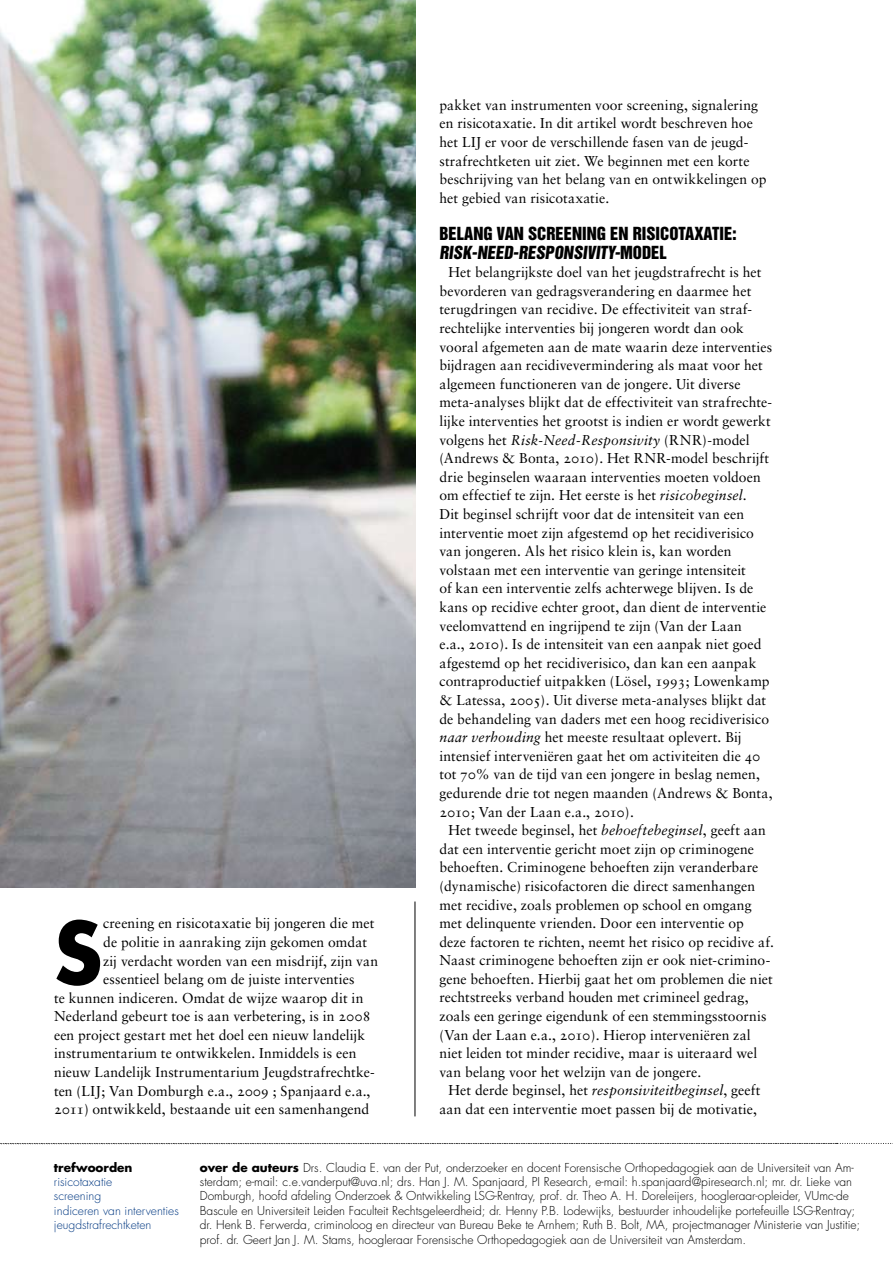
<style>
.page{position:relative;width:893px;height:1263px;background:#fff}
.page>*{position:absolute;margin:0;border:0;box-sizing:border-box;transform-origin:0 0}
.t1{font:700 83.4px "Futura LT";color:#000;scale:.94 1}
.t2{font:16.5px/18.6px "Helvetica Inserat LT";color:#000}
.t3{font:14.4px/18.6px "Sabon Roman Os F";letter-spacing:.005em;color:#000}
.t4{font:14.4px "Sabon Italic Os F";letter-spacing:.015em;color:#000}
.t5{font:300 12px/14.4px "Futura LT";color:#000}
.t6{font:300 12px/14.4px "Futura LT";color:#003882}
.t7{font:700 12px "Futura LT";color:#000}
.s1{font-family:"Sabon Roman Os F"}
.s2{font-family:"Sabon Italic Os F"}
.s3{font-weight:700}
</style>
<div class="page">
<hr style="left:415px;top:901px;width:1px;height:215px;background:#000">
<img style="left:0;top:0;width:415px;height:888px">
<svg style="left:0;top:1143px;width:893px;height:2px"></svg>
<h1 class="t1" style="left:54px;top:897px;width:53px">S</h1>
<p class="t3" style="left:103px;top:914px;width:273px">creening en risicotaxatie bij jongeren die met</p>
<p class="t3" style="left:103px;top:932px;width:265px">de politie in aanraking zijn gekomen omdat</p>
<p class="t3" style="left:103px;top:951px;width:276px">zij verdacht worden van een misdrijf, zijn van</p>
<p class="t3" style="left:103px;top:970px;width:253px">essentieel belang om de juiste interventies</p>
<p class="t3" style="left:54px;top:988px;width:311px">te kunnen indiceren. Omdat de wijze waarop dit in</p>
<p class="t3" style="left:54px;top:1007px;width:318px">Nederland gebeurt toe is aan verbetering, is in 2008</p>
<p class="t3" style="left:54px;top:1025px;width:313px">een project gestart met het doel een nieuw landelijk</p>
<p class="t3" style="left:54px;top:1044px;width:304px">instrumentarium te ontwikkelen. Inmiddels is een</p>
<p class="t3" style="left:54px;top:1062px;width:322px">nieuw Landelijk Instrumentarium Jeugdstrafrechtke-</p>
<p class="t3" style="left:54px;top:1081px;width:318px">ten (LIJ; Van Domburgh e.a., 2009 ; Spanjaard e.a.,</p>
<p class="t3" style="left:54px;top:1100px;width:317px">2011) ontwikkeld, bestaande uit een samenhangend</p>
<p class="t3" style="left:439px;top:95px;width:329px">pakket van instrumenten voor screening, signalering en risicotaxatie. In dit artikel wordt beschreven hoe het LIJ er voor de verschillende fasen van de jeugd&shy;strafrechtketen uit ziet. We beginnen met een korte beschrijving van het belang van en ontwikkelingen op het gebied van risicotaxatie.</p>
<p class="t2" style="left:439px;top:225px;width:298px">BELANG VAN SCREENING EN RISICOTAXATIE:<br>RISK-NEED-RESPONSIVITY-MODEL</p>
<p class="t3" style="left:439px;top:263px;width:334px;text-indent:9px">Het belangrijkste doel van het jeugdstrafrecht is het bevorderen van gedragsverandering en daarmee het terugdringen van recidive. De effectiviteit van straf&shy;rechtelijke interventies bij jongeren wordt dan ook vooral afgemeten aan de mate waarin deze interventies bijdragen aan recidivevermindering als maat voor het algemeen functioneren van de jongere. Uit diverse meta-analyses blijkt dat de effectiviteit van strafrechte&shy;lijke interventies het grootst is indien er wordt gewerkt</p>
<p class="t4" style="left:439px;top:431px;width:312px"><span class="s1">volgens het</span> Risk-Need-Responsivity <span class="s1">(RNR)-model</span></p>
<p class="t3" style="left:439px;top:449px;width:335px">(Andrews &amp; Bonta, 2010). Het RNR-model beschrijft drie beginselen waaraan interventies moeten voldoen om effectief te zijn. Het eerste is het <span class="s2">risicobeginsel</span>.<br>Dit beginsel schrijft voor dat de intensiteit van een interventie moet zijn afgestemd op het recidiverisico van jongeren. Als het risico klein is, kan worden volstaan met een interventie van geringe intensiteit<br>of kan een interventie zelfs achterwege blijven. Is de kans op recidive echter groot, dan dient de interventie veelomvattend en ingrijpend te zijn (Van der Laan<br>e.a., 2010). Is de intensiteit van een aanpak niet goed afgestemd op het recidiverisico, dan kan een aanpak contraproductief uitpakken (Lösel, 1993; Lowenkamp &amp; Latessa, 2005). Uit diverse meta-analyses blijkt dat de behandeling van daders met een hoog recidiverisico <span class="s2">naar verhouding</span> het meeste resultaat oplevert. Bij intensief interveniëren gaat het om activiteiten die 40 tot 70% van de tijd van een jongere in beslag nemen, gedurende drie tot negen maanden (Andrews &amp; Bonta, 2010; Van der Laan e.a., 2010).</p>
<p class="t3" style="left:439px;top:821px;width:336px;text-indent:9px">Het tweede beginsel, het <span class="s2">behoeftebeginsel</span>, geeft aan dat een interventie gericht moet zijn op criminogene behoeften. Criminogene behoeften zijn veranderbare (dynamische) risicofactoren die direct samenhangen met recidive, zoals problemen op school en omgang met delinquente vrienden. Door een interventie op deze factoren te richten, neemt het risico op recidive af.<br>Naast criminogene behoeften zijn er ook niet-crimino&shy;gene behoeften. Hierbij gaat het om problemen die niet rechtstreeks verband houden met crimineel gedrag, zoals een geringe eigendunk of een stemmingsstoornis (Van der Laan e.a., 2010). Hierop interveniëren zal niet leiden tot minder recidive, maar is uiteraard wel van belang voor het welzijn van de jongere.</p>
<p class="t3" style="left:439px;top:1081px;width:322px;text-align:right">Het derde beginsel, het <span class="s2">responsiviteitbeginsel</span>, geeft aan dat een interventie moet passen bij de motivatie,</p>
<p class="t7" style="left:54px;top:1159px;width:80px">trefwoorden</p>
<p class="t6" style="left:54px;top:1175px;width:126px">risicotaxatie<br>screening<br>indiceren van interventies jeugdstrafrechtketen</p>
<p class="t5" style="left:200px;top:1160px;width:662px"><span class="s3">over de auteurs</span> Drs. Claudia E. van der Put, onderzoeker en docent Forensische Orthopedagogiek aan de Universiteit van Am&shy;sterdam; e-mail: c.e.vanderput@uva.nl; drs. Han J. M. Spanjaard, PI Research, e-mail: h.spanjaard@piresearch.nl; mr. dr. Lieke van Domburgh, hoofd afdeling Onderzoek &amp; Ontwikkeling LSG-Rentray, prof. dr. Theo A. H . Doreleijers, hoogleraar-opleider, VUmc-de Bascule en Universiteit Leiden Faculteit Rechtsgeleerdheid; dr. Henny P.B. Lodewijks, bestuurder inhoudelijke portefeuille LSG-Rentray; dr. Henk B. Ferwerda, criminoloog en directeur van Bureau Beke te Arnhem; Ruth B. Bolt, MA, projectmanager Ministerie van Justitie; prof. dr. Geert Jan J. M. Stams, hoogleraar Forensische Orthopedagogiek aan de Universiteit van Amsterdam.</p>
</div>
